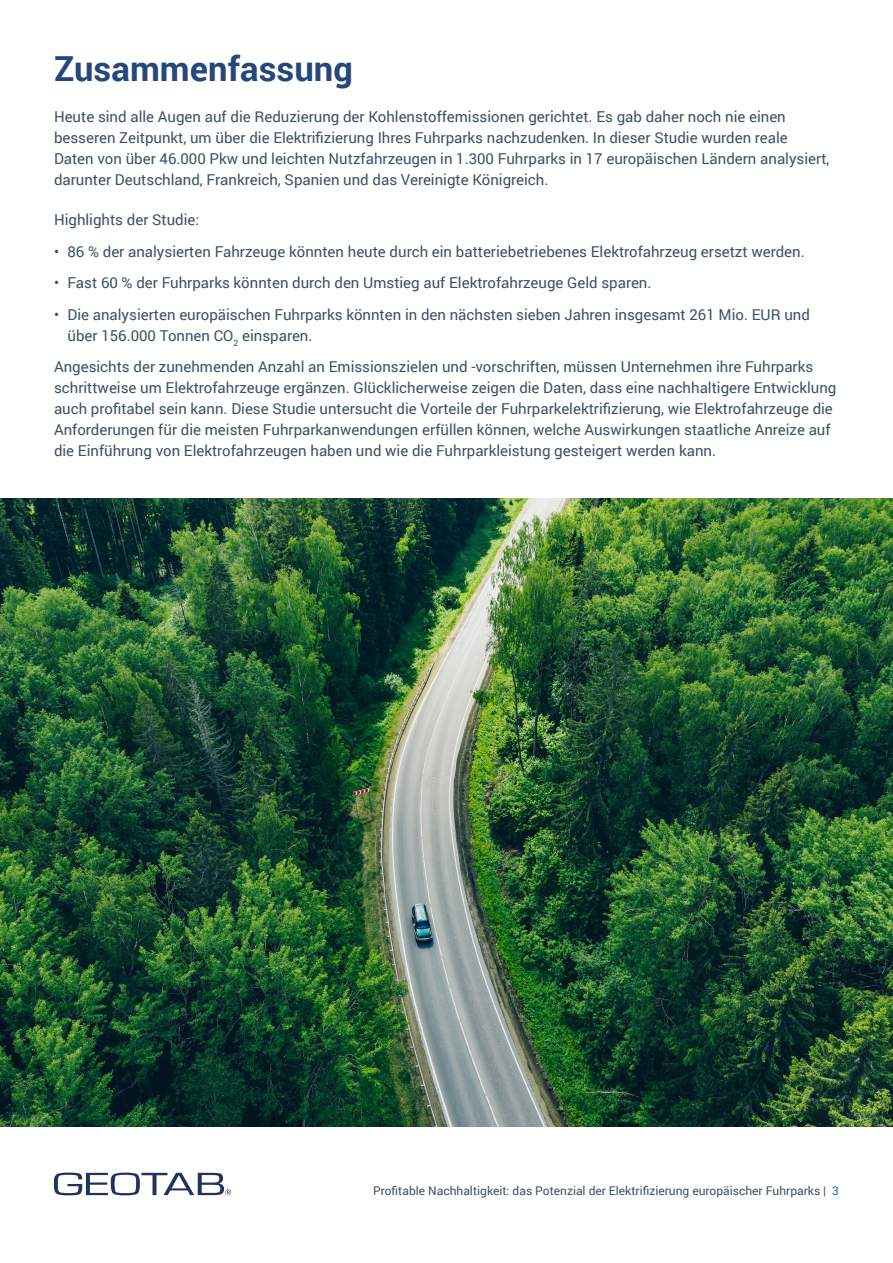
<style>
.page{position:relative;width:893px;height:1263px;background:#fff}
.page>*{position:absolute;margin:0;border:0;box-sizing:border-box;transform-origin:0 0}
.Heading_2__H2{font:700 34.5px "Roboto";color:#25477b}
.Body_Copy__P{font:15px/21px "Roboto";color:#3c5164}
.t1{font:12px "Roboto";color:#3c5164}
.s1{color:#0078d3}
</style>
<div class="page">
<svg style="left:54px;top:1172px;width:177px;height:23px"></svg>
<img style="left:0;top:498px;width:893px;height:628px">
<h2 class="Heading_2__H2" style="left:54px;top:45px;width:300px">Zusammenfassung</h2>
<p class="Body_Copy__P" style="left:54px;top:105px;width:777px">Heute sind alle Augen auf die Reduzierung der Kohlenstoffemissionen gerichtet. Es gab daher noch nie einen besseren Zeitpunkt, um über die Elektrifizierung Ihres Fuhrparks nachzudenken. In dieser Studie wurden reale Daten von über 46.000 Pkw und leichten Nutzfahrzeugen in 1.300 Fuhrparks in 17 europäischen Ländern analysiert, darunter Deutschland, Frankreich, Spanien und das Vereinigte Königreich.</p>
<p class="Body_Copy__P" style="left:54px;top:209px;width:147px">Highlights der Studie:</p>
<p class="Body_Copy__P" style="left:54px;top:240px;width:752px">• 86 % der analysierten Fahrzeuge könnten heute durch ein batteriebetriebenes Elektrofahrzeug ersetzt werden.</p>
<p class="Body_Copy__P" style="left:54px;top:272px;width:599px">• Fast 60 % der Fuhrparks könnten durch den Umstieg auf Elektrofahrzeuge Geld sparen.</p>
<p class="Body_Copy__P" style="left:68px;top:303px;width:744px;text-indent:-14px">• Die analysierten europäischen Fuhrparks könnten in den nächsten sieben Jahren insgesamt 261 Mio. EUR und über 156.000 Tonnen CO<sub>2</sub> einsparen.</p>
<p class="Body_Copy__P" style="left:54px;top:356px;width:784px">Angesichts der zunehmenden Anzahl an Emissionszielen und -vorschriften, müssen Unternehmen ihre Fuhrparks schrittweise um Elektrofahrzeuge ergänzen. Glücklicherweise zeigen die Daten, dass eine nachhaltigere Entwicklung auch profitabel sein kann. Diese Studie untersucht die Vorteile der Fuhrparkelektrifizierung, wie Elektrofahrzeuge die Anforderungen für die meisten Fuhrparkanwendungen erfüllen können, welche Auswirkungen staatliche Anreize auf die Einführung von Elektrofahrzeugen haben und wie die Fuhrparkleistung gesteigert werden kann.</p>
<p class="t1" style="left:373px;top:1182px;width:467px">Profitable Nachhaltigkeit: das Potenzial der Elektrifizierung europäischer Fuhrparks | <span class="s1">3</span></p>
</div>
